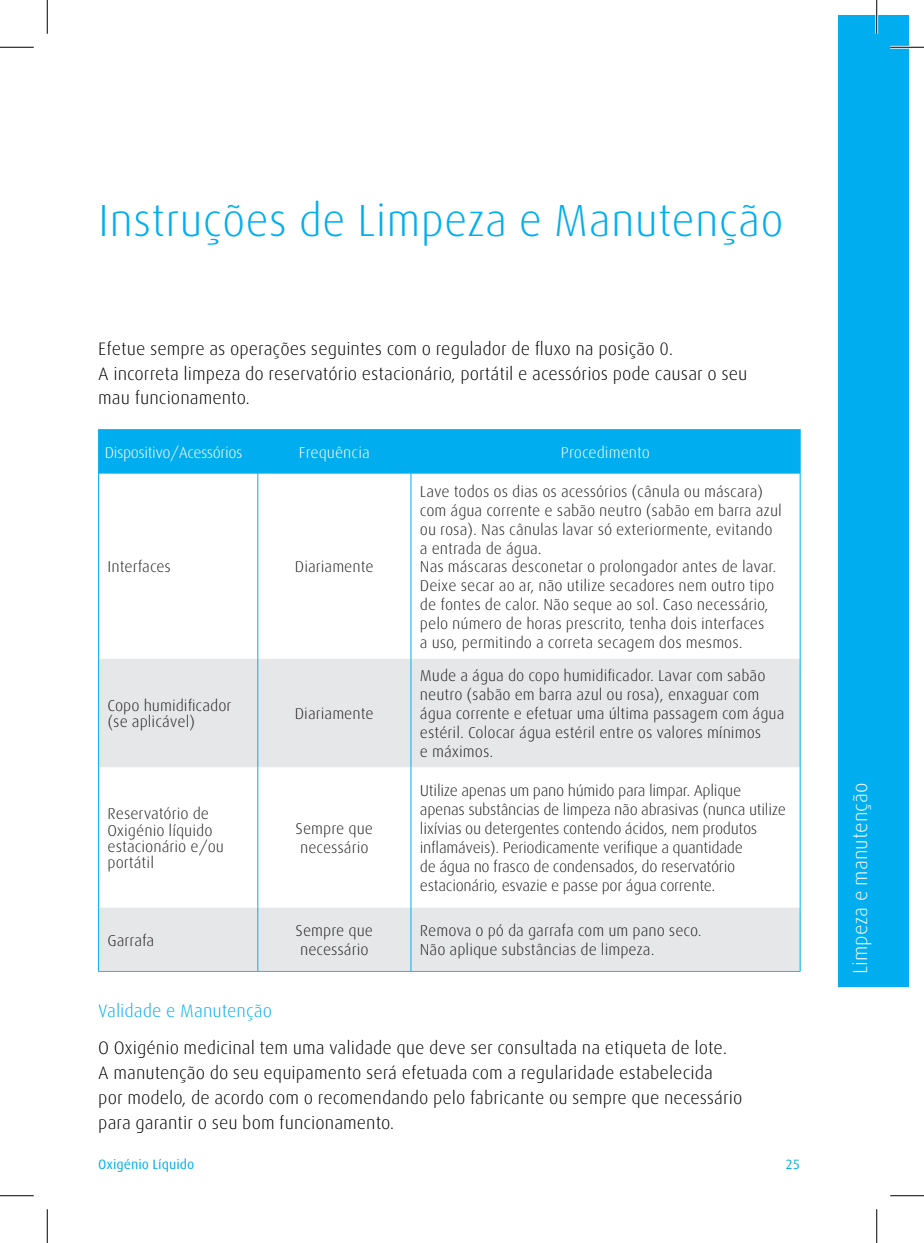
<style>
.page{position:relative;width:924px;height:1243px;background:#fff}
.page>*{position:absolute;margin:0;border:0;box-sizing:border-box;transform-origin:0 0}
.t1{font:300 45px "Linde Dax OT";color:#00aeef}
.t2{font:300 20.25px "Linde Dax OT";color:#fff}
.t3{font:300 18px/24.8px "Linde Dax OT";color:#000}
.t4{font:300 18px "Linde Dax OT";color:#00aeef}
.t5{font:300 15.75px/18.9px "Linde Dax OT";color:#231f20}
.t6{font:300 15.75px/18.9px "Linde Dax OT";letter-spacing:-.02em;color:#231f20}
.t7{font:300 15.75px "Linde Dax OT";letter-spacing:-.02em;color:#fff}
.t8{font:300 15.75px "Linde Dax OT";color:#fff}
.t9{font:13.5px "Linde Dax OT";color:#00aeef}
</style>
<div class="page">
<div style="left:838px;top:15px;width:70px;height:972px;background:#00aeef"></div>
<div style="left:99px;top:429px;width:700px;height:45px;background:#00aeef"></div>
<svg style="left:99px;top:659px;width:700px;height:312px;fill:#e6e7e9"></svg>
<hr style="left:98px;top:429px;width:1px;height:45px;background:#00aeef">
<hr style="left:257px;top:429px;width:1px;height:45px;background:#00aeef">
<hr style="left:410px;top:429px;width:1px;height:45px;background:#00aeef">
<hr style="left:799px;top:429px;width:1px;height:45px;background:#00aeef">
<hr style="left:98px;top:474px;width:1px;height:185px;background:#00aeef">
<hr style="left:257px;top:474px;width:1px;height:185px;background:#00aeef">
<hr style="left:410px;top:474px;width:1px;height:185px;background:#00aeef">
<hr style="left:799px;top:474px;width:1px;height:185px;background:#00aeef">
<hr style="left:98px;top:659px;width:1px;height:108px;background:#00aeef">
<hr style="left:257px;top:659px;width:1px;height:108px;background:#00aeef">
<hr style="left:410px;top:659px;width:1px;height:108px;background:#00aeef">
<hr style="left:799px;top:659px;width:1px;height:108px;background:#00aeef">
<hr style="left:98px;top:767px;width:1px;height:140px;background:#00aeef">
<hr style="left:257px;top:767px;width:1px;height:140px;background:#00aeef">
<hr style="left:410px;top:767px;width:1px;height:140px;background:#00aeef">
<hr style="left:799px;top:767px;width:1px;height:140px;background:#00aeef">
<hr style="left:98px;top:907px;width:1px;height:64px;background:#00aeef">
<hr style="left:257px;top:907px;width:1px;height:64px;background:#00aeef">
<hr style="left:410px;top:907px;width:1px;height:64px;background:#00aeef">
<hr style="left:799px;top:907px;width:1px;height:64px;background:#00aeef">
<hr style="left:98px;top:971px;width:160px;height:1px;background:#15c0f2">
<hr style="left:258px;top:971px;width:153px;height:1px;background:#15c0f2">
<hr style="left:411px;top:971px;width:389px;height:1px;background:#15c0f2">
<hr style="left:890px;top:46px;width:34px;height:3px;background:#fff">
<hr style="left:875px;top:0;width:3px;height:34px;background:#fff">
<hr style="left:0;top:47px;width:34px;height:1px;background:#000">
<hr style="left:890px;top:47px;width:34px;height:1px;background:#000">
<hr style="left:0;top:1195px;width:34px;height:1px;background:#000">
<hr style="left:890px;top:1195px;width:34px;height:1px;background:#000">
<hr style="left:47px;top:0;width:1px;height:34px;background:#000">
<hr style="left:47px;top:1209px;width:1px;height:34px;background:#000">
<hr style="left:876px;top:0;width:1px;height:34px;background:#000">
<hr style="left:876px;top:1209px;width:1px;height:34px;background:#000">
<h1 class="t1" style="left:98px;top:191px;width:687px">Instruções de Limpeza e Manutenção</h1>
<p class="t3" style="left:98px;top:336px;width:651px">Efetue sempre as operações seguintes com o regulador de fluxo na posição 0.<br>A incorreta limpeza do reservatório estacionário, portátil e acessórios pode causar o seu mau funcionamento.</p>
<p class="t7" style="left:105px;top:442px;width:139px">Dispositivo/Acessórios</p>
<p class="t8" style="left:299px;top:442px;width:72px">Frequência</p>
<p class="t8" style="left:561px;top:442px;width:91px">Procedimento</p>
<p class="t5" style="left:108px;top:557px;width:65px">Interfaces</p>
<p class="t5" style="left:295px;top:557px;width:80px">Diariamente</p>
<p class="t5" style="left:108px;top:697px;width:125px;line-height:16.2px">Copo humidificador (se aplicável)</p>
<p class="t5" style="left:295px;top:704px;width:80px">Diariamente</p>
<p class="t5" style="left:108px;top:805px;width:118px;line-height:16.2px">Reservatório de<br>Oxigénio líquido estacionário e/ou portátil</p>
<p class="t5" style="left:296px;top:818px;width:79px">Sempre que necessário</p>
<p class="t5" style="left:420px;top:481px;width:363px">Lave todos os dias os acessórios (cânula ou máscara) com água corrente e sabão neutro (sabão em barra azul ou rosa). Nas cânulas lavar só exteriormente, evitando a entrada de água.<br>Nas máscaras desconetar o prolongador antes de lavar.<br>Deixe secar ao ar, não utilize secadores nem outro tipo de fontes de calor. Não seque ao sol. Caso necessário, pelo número de horas prescrito, tenha dois interfaces<br>a uso, permitindo a correta secagem dos mesmos.</p>
<p class="t5" style="left:420px;top:666px;width:366px">Mude a água do copo humidificador. Lavar com sabão neutro (sabão em barra azul ou rosa), enxaguar com água corrente e efetuar uma última passagem com água estéril. Colocar água estéril entre os valores mínimos<br>e máximos.</p>
<p class="t6" style="left:420px;top:781px;width:367px">Utilize apenas um pano húmido para limpar. Aplique apenas substâncias de limpeza não abrasivas (nunca utilize lixívias ou detergentes contendo ácidos, nem produtos inflamáveis). Periodicamente verifique a quantidade<br>de água no frasco de condensados, do reservatório estacionário, esvazie e passe por água corrente.</p>
<p class="t5" style="left:107px;top:930px;width:48px">Garrafa</p>
<p class="t5" style="left:296px;top:921px;width:79px">Sempre que necessário</p>
<p class="t5" style="left:420px;top:921px;width:283px">Remova o pó da garrafa com um pano seco.<br>Não aplique substâncias de limpeza.</p>
<p class="t4" style="left:98px;top:999px;width:175px">Validade e Manutenção</p>
<p class="t3" style="left:98px;top:1035px;width:645px">O Oxigénio medicinal tem uma validade que deve ser consultada na etiqueta de lote.<br>A manutenção do seu equipamento será efetuada com a regularidade estabelecida<br>por modelo, de acordo com o recomendando pelo fabricante ou sempre que necessário para garantir o seu bom funcionamento.</p>
<p class="t9" style="left:98px;top:1155px;width:98px">Oxigénio Líquido</p>
<p class="t9" style="left:785px;top:1155px;width:16px">25</p>
<p class="t2" style="left:847px;top:974px;width:193px;rotate:-90deg">Limpeza e manutenção</p>
</div>
